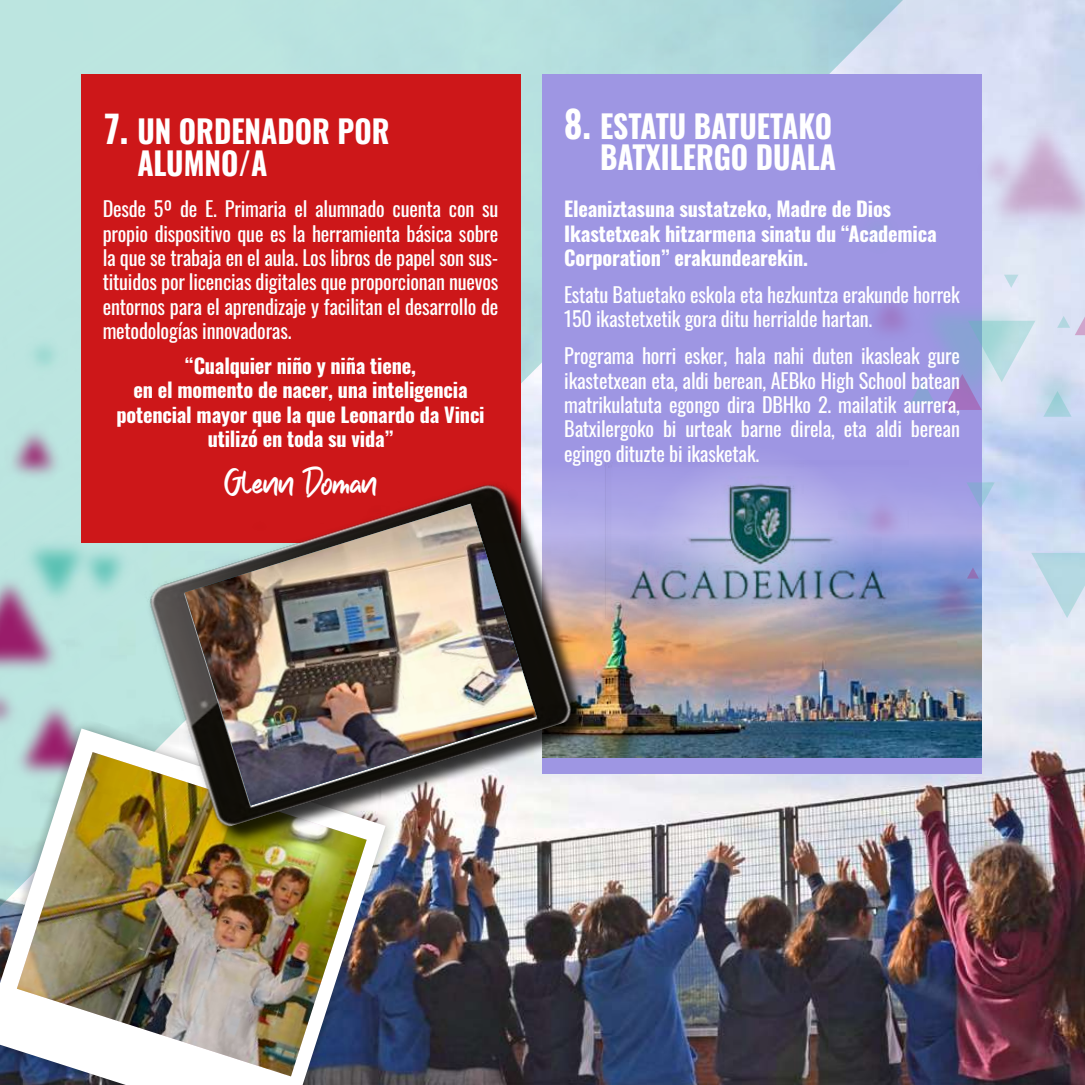
<style>
.page{position:relative;width:1085px;height:1085px;background:#fff}
.page>*{position:absolute;margin:0;border:0;box-sizing:border-box;transform-origin:0 0}
.t1{font:40.5px "Spicy Chicken";letter-spacing:-.01em;color:#fff}
.t2{font:700 31.5px/31.5px "Oswald";color:#fff;scale:.94 1}
.t3{font:20.25px/24.3px "Oswald";letter-spacing:-.01em;color:#fff;text-align:justify}
.t4{font:700 20.25px/24.3px "Oswald";letter-spacing:-.01em;color:#fff;text-align:center}
.s1{font-size:37.35px}
</style>
<div class="page">
<img style="left:399px;top:0;width:685px;height:1084px">
<img style="left:0;top:0;width:931px;height:947px">
<div style="left:542px;top:74px;width:439px;height:623px;background:#9e96e3"></div>
<div style="left:542px;top:513px;width:439px;height:260px;background:#9e96e3"></div>
<img style="left:590px;top:640px;width:391px;height:117px">
<img style="left:644px;top:64px;width:440px;height:633px">
<img style="left:0;top:241px;width:142px;height:473px">
<div style="left:81px;top:74px;width:439px;height:468px;background:#cd1719"></div>
<svg style="left:909px;top:380px;width:26px;height:24px"></svg>
<svg style="left:1003px;top:274px;width:15px;height:14px"></svg>
<svg style="left:942px;top:321px;width:93px;height:89px;background:#b2bfe0"></svg>
<svg style="left:981px;top:482px;width:13px;height:26px"></svg>
<svg style="left:1031px;top:552px;width:53px;height:66px;background:#c2dbe9"></svg>
<svg style="left:1043px;top:391px;width:28px;height:25px"></svg>
<svg style="left:1056px;top:315px;width:28px;height:20px"></svg>
<svg style="left:1083px;top:691px;width:1px;height:393px"></svg>
<svg style="left:0;top:714px;width:399px;height:370px;background:#66778d"></svg>
<img style="left:0;top:728px;width:385px;height:356px">
<img style="left:17px;top:752px;width:349px;height:324px">
<div style="left:153px;top:488px;width:437px;height:356px;background:#000;opacity:.75"></div>
<div style="left:145px;top:479px;width:438px;height:358px;background:#000;opacity:.3"></div>
<img style="left:142px;top:475px;width:437px;height:355px">
<img style="left:184px;top:503px;width:352px;height:302px">
<svg style="left:644px;top:445px;width:223px;height:224px;background:#c1967b"></svg>
<svg style="left:542px;top:447px;width:439px;height:193px"></svg>
<img style="left:604px;top:459px;width:304px;height:159px">
<h2 class="t2" style="left:137px;top:118px;width:270px;text-indent:-33px"><span class="s1">7.</span> UN ORDENADOR POR<br>ALUMNO/A</h2>
<h2 class="t2" style="left:564px;top:112px;width:291px;text-align:right"><span class="s1">8.</span> ESTATU BATUETAKO<br>BATXILERGO DUALA</h2>
<p class="t4" style="left:564px;top:198px;width:374px;text-align:left">Eleaniztasuna sustatzeko, Madre de Dios<br>Ikastetxeak hitzarmena sinatu du “Academica<br>Corporation” erakundearekin.</p>
<p class="t3" style="left:564px;top:280px;width:397px">Estatu Batuetako eskola eta hezkuntza erakunde horrek<br>150 ikastetxetik gora ditu herrialde hartan.</p>
<p class="t3" style="left:564px;top:342px;width:397px">Programa horri esker, hala nahi duten ikasleak gure ikastetxean eta, aldi berean, AEBko High School batean matrikulatuta egongo dira DBHko 2. mailatik aurrera, Batxilergoko bi urteak barne direla, eta aldi berean egingo dituzte bi ikasketak.</p>
<p class="t3" style="left:103px;top:195px;width:397px">Desde 5º de E. Primaria el alumnado cuenta con su propio dispositivo que es la herramienta básica sobre la que se trabaja en el aula. Los libros de papel son sus&shy;tituidos por licencias digitales que proporcionan nuevos entornos para el aprendizaje y facilitan el desarrollo de metodologías innovadoras.</p>
<p class="t4" style="left:116px;top:355px;width:369px">“Cualquier niño y niña tiene,<br>en el momento de nacer, una inteligencia potencial mayor que la que Leonardo da Vinci utilizó en toda su vida”</p>
<h1 class="t1" style="left:224px;top:457px;width:154px">Glenn Doman</h1>
</div>
